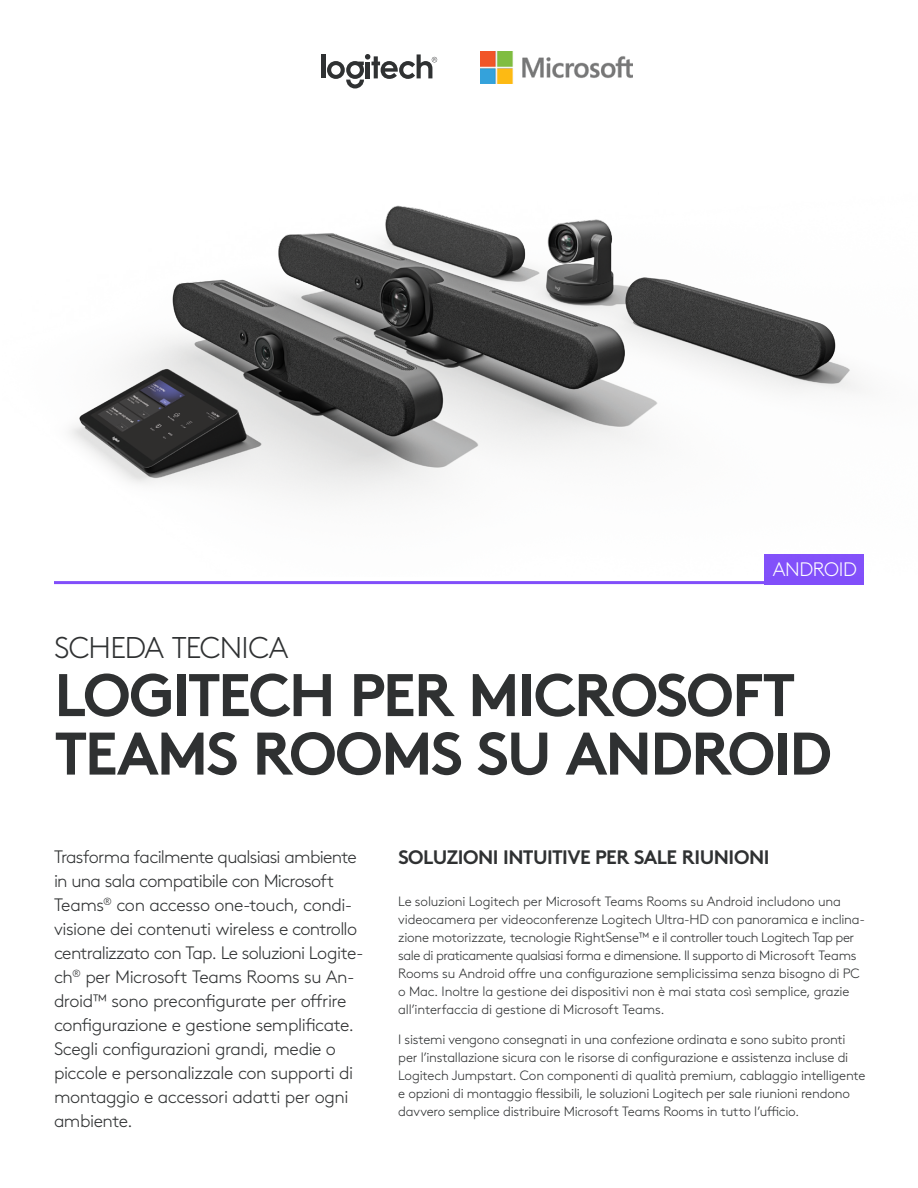
<style>
.page{position:relative;width:918px;height:1188px;background:#fff}
.page>*{position:absolute;margin:0;border:0;box-sizing:border-box;transform-origin:0 0}
.H1_Sub{font:700 60px/58.5px "Brown Pro";letter-spacing:-.035em;color:#2f3132}
.H1_Sub-2{font:300 30px "Brown Pro";letter-spacing:-.03em;color:#2f3132}
.t1{font:700 19.5px "Brown Pro";letter-spacing:-.025em;color:#2f3132}
.t2{font:300 19.5px "Brown Pro";letter-spacing:-.02em;color:#fff}
.t3{font:300 18px/24px "Brown Pro";letter-spacing:-.03em;color:#2f3132}
.t4{font:300 13.5px/18px "Brown Pro";letter-spacing:-.015em;color:#2f3132}
</style>
<div class="page">
<hr style="left:54px;top:581px;width:810px;height:3px;background:#814efa">
<div style="left:765px;top:554px;width:99px;height:30px;background:#814efa"></div>
<img style="left:69px;top:205px;width:793px;height:372px">
<hr style="left:321px;top:54px;width:4px;height:24px;background:#2f3132">
<svg style="left:327px;top:54px;width:110px;height:34px"></svg>
<hr style="left:366px;top:62px;width:4px;height:16px;background:#2f3132">
<img style="left:481px;top:51px;width:152px;height:33px">
<p class="t2" style="left:773px;top:555px;width:86px">ANDROID</p>
<p class="H1_Sub-2" style="left:54px;top:625px;width:236px">SCHEDA TECNICA</p>
<p class="H1_Sub" style="left:54px;top:660px;width:779px">LOGITECH PER MICROSOFT<br>TEAMS ROOMS SU ANDROID</p>
<p class="t3" style="left:54px;top:843px;width:311px">Trasforma facilmente qualsiasi ambiente in una sala compatibile con Microsoft Teams<sup>®</sup> con accesso one-touch, condi&shy;visione dei contenuti wireless e controllo centralizzato con Tap. Le soluzioni Logite&shy;ch<sup>®</sup> per Microsoft Teams Rooms su An&shy;droid™ sono preconfigurate per offrire configurazione e gestione semplificate.<br>Scegli configurazioni grandi, medie o piccole e personalizzale con supporti di montaggio e accessori adatti per ogni ambiente.</p>
<p class="t1" style="left:398px;top:841px;width:373px">SOLUZIONI INTUITIVE PER SALE RIUNIONI</p>
<p class="t4" style="left:398px;top:891px;width:468px">Le soluzioni Logitech per Microsoft Teams Rooms su Android includono una videocamera per videoconferenze Logitech Ultra-HD con panoramica e inclina&shy;zione motorizzate, tecnologie RightSense™ e il controller touch Logitech Tap per sale di praticamente qualsiasi forma e dimensione. Il supporto di Microsoft Teams Rooms su Android offre una configurazione semplicissima senza bisogno di PC o Mac. Inoltre la gestione dei dispositivi non è mai stata così semplice, grazie all’interfaccia di gestione di Microsoft Teams.</p>
<p class="t4" style="left:398px;top:1029px;width:469px">I sistemi vengono consegnati in una confezione ordinata e sono subito pronti per l’installazione sicura con le risorse di configurazione e assistenza incluse di Logitech Jumpstart. Con componenti di qualità premium, cablaggio intelligente e opzioni di montaggio flessibili, le soluzioni Logitech per sale riunioni rendono davvero semplice distribuire Microsoft Teams Rooms in tutto l’ufficio.</p>
</div>
